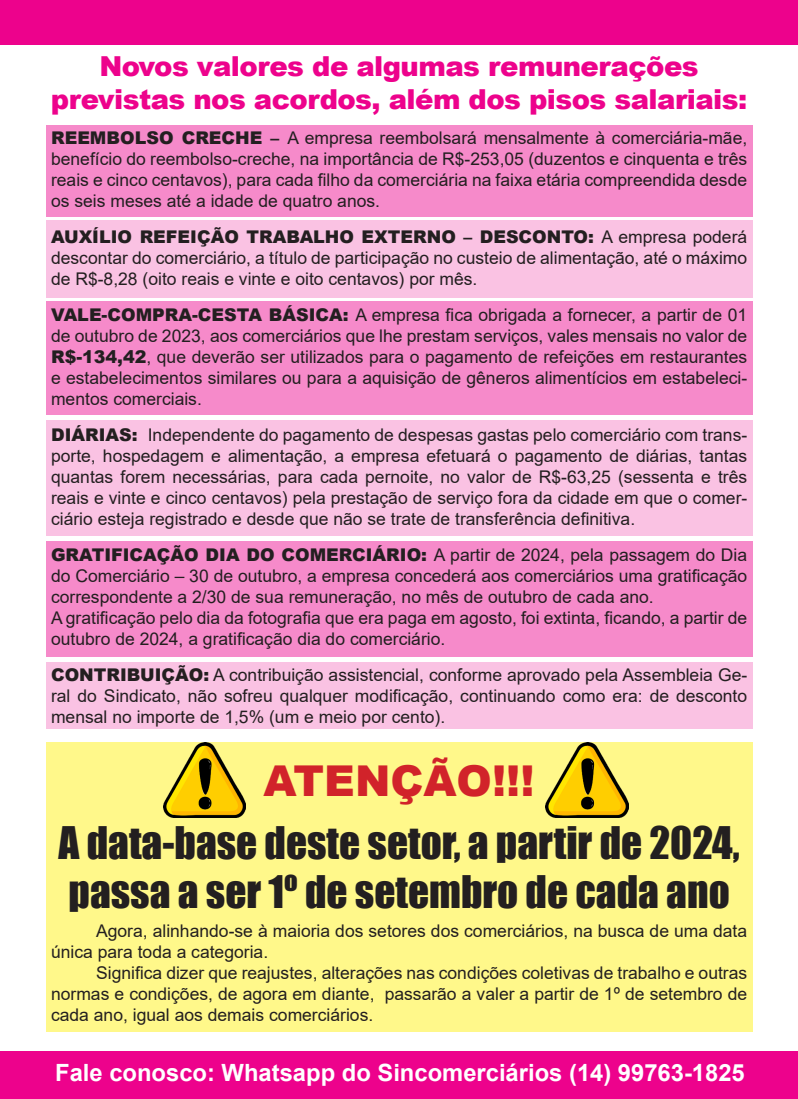
<style>
.page{position:relative;width:798px;height:1099px;background:#fff}
.page>*{position:absolute;margin:0;border:0;box-sizing:border-box;transform-origin:0 0}
.t1{font:900 42.5px "Arial";color:#d1232a}
.t2{font:41.25px/49.5px "Impact";color:#231f20}
.t3{font:900 27.5px "Arial";letter-spacing:-.02em;color:#ed028c}
.t4{font:700 23.75px "Arial";color:#fff}
.t5{font:17.5px/21px "Arial";color:#231f20;text-align:justify}
.s1{font-weight:900}
</style>
<div class="page">
<div style="left:46px;top:125px;width:706px;height:91px;background:#f68aca"></div>
<div style="left:46px;top:301px;width:706px;height:113px;background:#f68aca"></div>
<div style="left:46px;top:541px;width:706px;height:116px;background:#f68aca"></div>
<div style="left:46px;top:742px;width:706px;height:289px;background:#fff88a"></div>
<div style="left:46px;top:220px;width:706px;height:77px;background:#fac2e3"></div>
<div style="left:46px;top:420px;width:706px;height:115px;background:#fac2e3"></div>
<div style="left:46px;top:662px;width:706px;height:66px;background:#fac2e3"></div>
<div style="left:1px;top:0;width:796px;height:45px;background:#ed028c"></div>
<div style="left:1px;top:1051px;width:796px;height:47px;background:#ed028c"></div>
<img style="left:163px;top:742px;width:83px;height:75px">
<img style="left:545px;top:742px;width:83px;height:75px">
<p class="t3" style="left:99px;top:46px;width:600px">Novos valores de algumas remunerações</p>
<p class="t3" style="left:51px;top:79px;width:697px">previstas nos acordos, além dos pisos salariais:</p>
<p class="t5" style="left:51px;top:127px;width:697px"><span class="s1">REEMBOLSO CRECHE –</span> A empresa reembolsará mensalmente à comerciária-mãe, benefício do reembolso-creche, na importância de R$-253,05 (duzentos e cinquenta e três reais e cinco centavos), para cada filho da comerciária na faixa etária compreendida desde os seis meses até a idade de quatro anos.</p>
<p class="t5" style="left:51px;top:226px;width:697px"><span class="s1">AUXÍLIO REFEIÇÃO TRABALHO EXTERNO – DESCONTO:</span> A empresa poderá descontar do comerciário, a título de participação no custeio de alimentação, até o máximo de R$-8,28 (oito reais e vinte e oito centavos) por mês.</p>
<p class="t5" style="left:51px;top:304px;width:697px"><span class="s1">VALE-COMPRA-CESTA BÁSICA:</span> A empresa fica obrigada a fornecer, a partir de 01 de outubro de 2023, aos comerciários que lhe prestam serviços, vales mensais no valor de <span class="s1">R$-134,42</span>, que deverão ser utilizados para o pagamento de refeições em restaurantes e estabelecimentos similares ou para a aquisição de gêneros alimentícios em estabeleci&shy;mentos comerciais.</p>
<p class="t5" style="left:51px;top:424px;width:697px"><span class="s1">DIÁRIAS:</span> Independente do pagamento de despesas gastas pelo comerciário com trans&shy;porte, hospedagem e alimentação, a empresa efetuará o pagamento de diárias, tantas quantas forem necessárias, para cada pernoite, no valor de R$-63,25 (sessenta e três reais e vinte e cinco centavos) pela prestação de serviço fora da cidade em que o comer&shy;ciário esteja registrado e desde que não se trate de transferência definitiva.</p>
<p class="t5" style="left:51px;top:544px;width:697px"><span class="s1">GRATIFICAÇÃO DIA DO COMERCIÁRIO:</span> A partir de 2024, pela passagem do Dia do Comerciário – 30 de outubro, a empresa concederá aos comerciários uma gratificação correspondente a 2/30 de sua remuneração, no mês de outubro de cada ano.</p>
<p class="t5" style="left:51px;top:607px;width:697px">A gratificação pelo dia da fotografia que era paga em agosto, foi extinta, ficando, a partir de outubro de 2024, a gratificação dia do comerciário.</p>
<p class="t5" style="left:51px;top:664px;width:697px"><span class="s1">CONTRIBUIÇÃO:</span> A contribuição assistencial, conforme aprovado pela Assembleia Ge&shy;ral do Sindicato, não sofreu qualquer modificação, continuando como era: de desconto mensal no importe de 1,5% (um e meio por cento).</p>
<p class="t1" style="left:263px;top:750px;width:272px">ATENÇÃO!!!</p>
<p class="t2" style="left:58px;top:816px;width:682px">A data-base deste setor, a partir de 2024, passa a ser 1º de setembro de cada ano</p>
<p class="t5" style="left:51px;top:920px;width:697px;text-indent:45px">Agora, alinhando-se à maioria dos setores dos comerciários, na busca de uma data única para toda a categoria.</p>
<p class="t5" style="left:51px;top:962px;width:697px;text-indent:45px">Significa dizer que reajustes, alterações nas condições coletivas de trabalho e outras normas e condições, de agora em diante, passarão a valer a partir de 1º de setembro de cada ano, igual aos demais comerciários.</p>
<p class="t4" style="left:55px;top:1055px;width:690px">Fale conosco: Whatsapp do Sincomerciários (14) 99763-1825</p>
</div>
